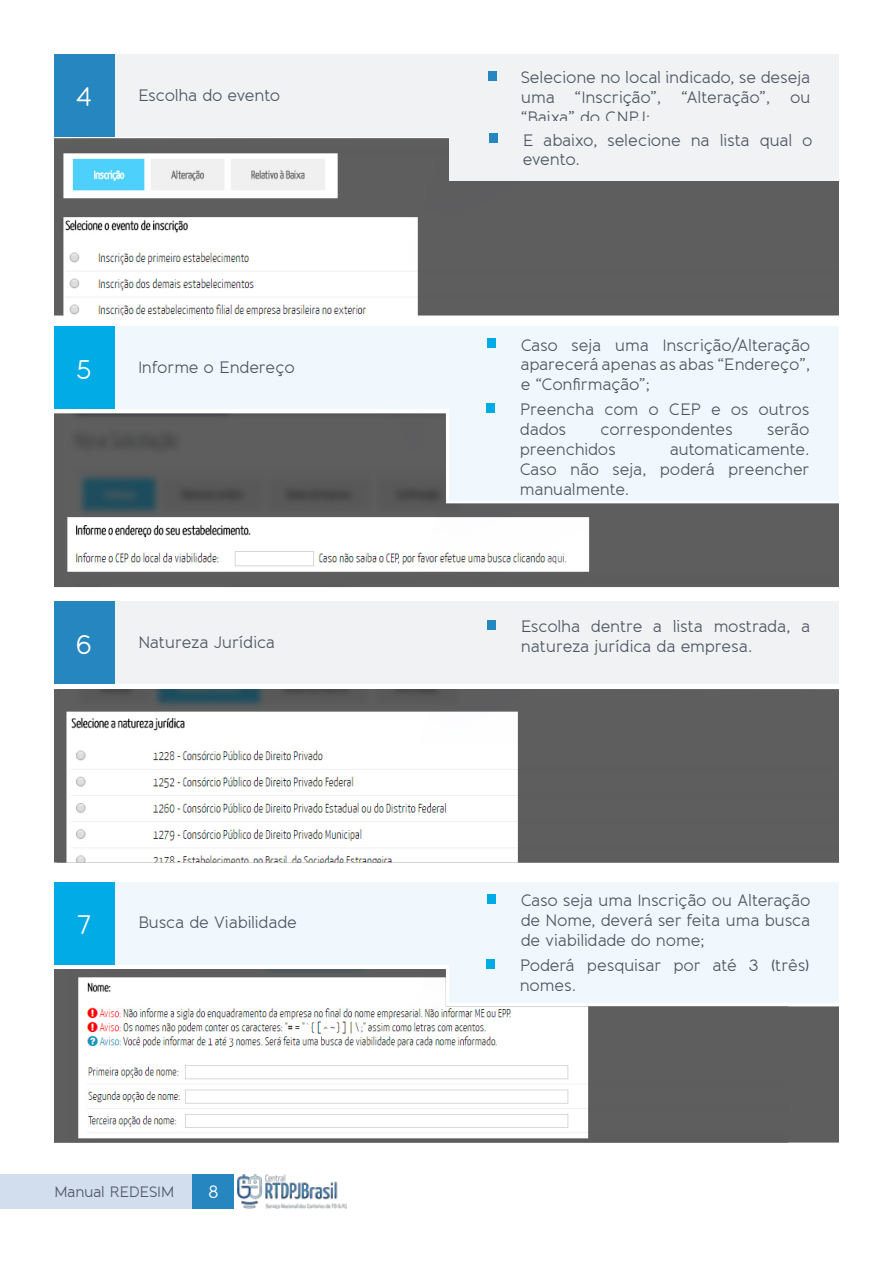
<style>
.page{position:relative;width:893px;height:1263px;background:#fff}
.page>*{position:absolute;margin:0;border:0;box-sizing:border-box;transform-origin:0 0}
.t1{font:27px "Banda";color:#fff}
.t2{font:18px "Banda";color:#fff}
.t3{font:16.5px/19.8px "Banda";letter-spacing:-.01em;color:#4d5460;text-align:justify}
.t4{font:15px "Banda";letter-spacing:-.03em;color:#4d5460}
</style>
<div class="page">
<div style="left:0;top:1175px;width:192px;height:34px;background:#d2ddee"></div>
<div style="left:192px;top:1175px;width:42px;height:34px;background:#2586c0"></div>
<img style="left:238px;top:1175px;width:109px;height:34px">
<div style="left:114px;top:54px;width:725px;height:82px;background:#f0f2f4"></div>
<div style="left:54px;top:54px;width:60px;height:82px;background:#2586c0"></div>
<div style="left:488px;top:71px;width:9px;height:9px;background:#2586c0"></div>
<img style="left:54px;top:138px;width:785px;height:177px">
<div style="left:114px;top:326px;width:725px;height:83px;background:#f1f8fd"></div>
<div style="left:449px;top:404px;width:390px;height:97px;background:#f1f8fd"></div>
<div style="left:54px;top:326px;width:60px;height:83px;background:#00abe6"></div>
<div style="left:487px;top:339px;width:8px;height:9px;background:#00abe6"></div>
<div style="left:486px;top:404px;width:9px;height:9px;background:#00abe6"></div>
<img style="left:54px;top:414px;width:785px;height:173px">
<div style="left:114px;top:602px;width:725px;height:82px;background:#f0f2f4"></div>
<div style="left:54px;top:602px;width:60px;height:82px;background:#2586c0"></div>
<div style="left:487px;top:620px;width:8px;height:9px;background:#2586c0"></div>
<img style="left:57px;top:689px;width:782px;height:173px">
<div style="left:114px;top:882px;width:725px;height:82px;background:#f1f8fd"></div>
<div style="left:449px;top:959px;width:390px;height:44px;background:#f1f8fd"></div>
<div style="left:54px;top:882px;width:60px;height:82px;background:#00abe6"></div>
<div style="left:487px;top:894px;width:8px;height:9px;background:#00abe6"></div>
<div style="left:486px;top:959px;width:9px;height:9px;background:#00abe6"></div>
<div style="left:788px;top:1006px;width:51px;height:136px;background:#5e5e5e"></div>
<img style="left:54px;top:969px;width:734px;height:173px">
<div style="left:449px;top:121px;width:390px;height:60px;background:#f0f2f4"></div>
<div style="left:489px;top:134px;width:9px;height:9px;background:#2586c0"></div>
<h1 class="t1" style="left:76px;top:81px;width:18px">4</h1>
<p class="t3" style="left:138px;top:85px;width:144px">Escolha do evento</p>
<h1 class="t1" style="left:76px;top:353px;width:17px">5</h1>
<p class="t3" style="left:138px;top:357px;width:158px">Informe o Endereço</p>
<h1 class="t1" style="left:76px;top:628px;width:18px">6</h1>
<p class="t3" style="left:138px;top:633px;width:139px">Natureza Jurídica</p>
<h1 class="t1" style="left:77px;top:908px;width:16px">7</h1>
<p class="t3" style="left:138px;top:913px;width:160px">Busca de Viabilidade</p>
<p class="t4" style="left:54px;top:1183px;width:122px">Manual REDESIM</p>
<p class="t2" style="left:208px;top:1181px;width:12px">8</p>
<p class="t3" style="left:521px;top:67px;width:291px">Selecione no local indicado, se deseja uma “Inscrição”, “Alteração”, ou “Baixa” do CNPJ;</p>
<p class="t3" style="left:523px;top:130px;width:291px">E abaixo, selecione na lista qual o evento.</p>
<p class="t3" style="left:521px;top:335px;width:291px">Caso seja uma Inscrição/Alteração aparecerá apenas as abas “Endereço”, e “Confirmação”;</p>
<p class="t3" style="left:520px;top:400px;width:291px">Preencha com o CEP e os outros dados</p>
<p class="t3" style="left:600px;top:420px;width:134px">correspondentes</p>
<p class="t3" style="left:767px;top:420px;width:44px">serão</p>
<p class="t3" style="left:520px;top:439px;width:97px">preenchidos</p>
<p class="t3" style="left:520px;top:439px;width:291px;text-indent:150px">automaticamente.<br>Caso não seja, poderá preencher manualmente.</p>
<p class="t3" style="left:521px;top:616px;width:291px">Escolha dentre a lista mostrada, a natureza jurídica da empresa.</p>
<p class="t3" style="left:521px;top:890px;width:291px">Caso seja uma Inscrição ou Alteração de Nome, deverá ser feita uma busca de viabilidade do nome;</p>
<p class="t3" style="left:520px;top:955px;width:291px">Poderá pesquisar por até 3 (três) nomes.</p>
</div>
